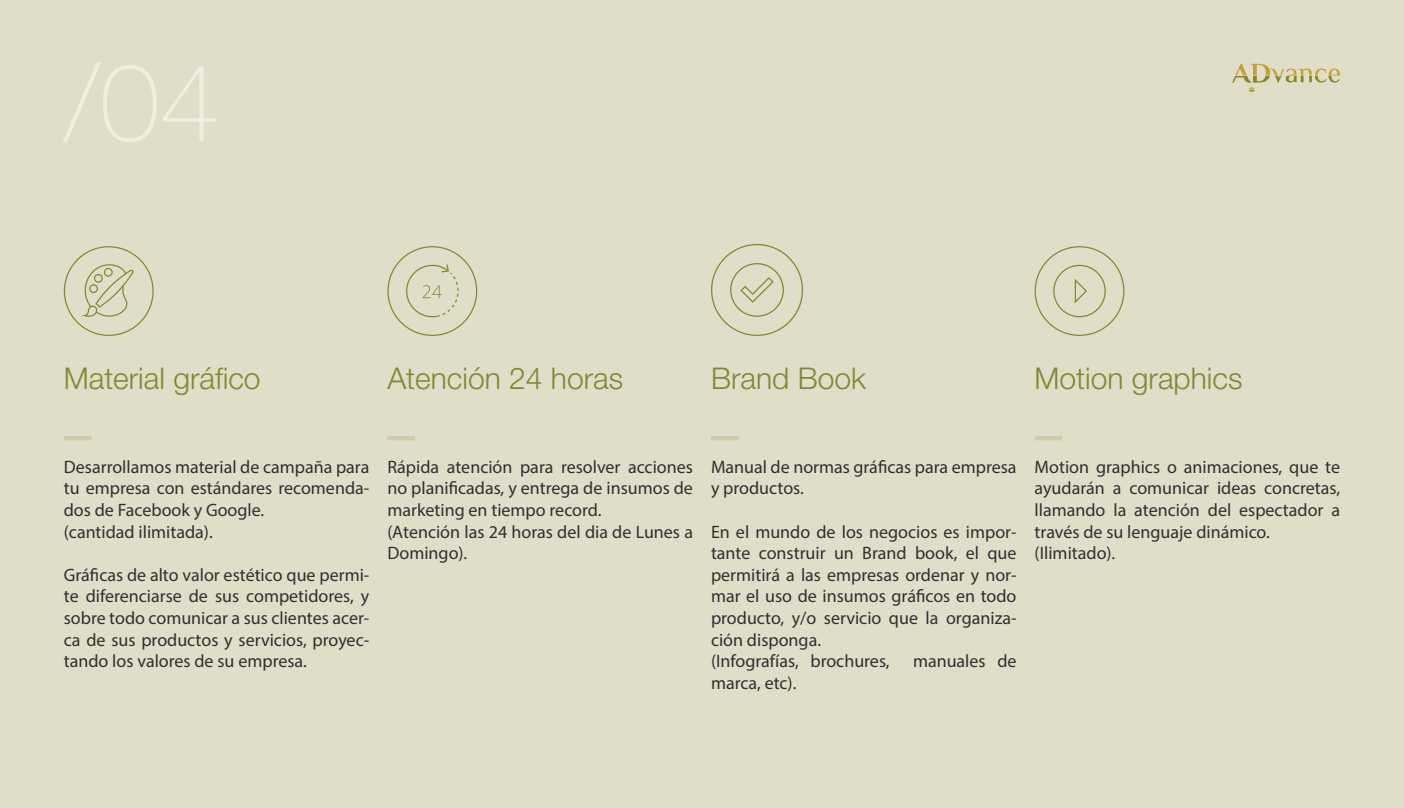
<style>
.page{position:relative;width:1404px;height:808px;background:#fff}
.page>*{position:absolute;margin:0;border:0;box-sizing:border-box;transform-origin:0 0}
.t1{font:100 108px "Helvetica Neue LT Std";color:#efeee1}
.t2{font:300 30px "Helvetica Neue LT Std";color:#87862f}
.t3{font:18px/21.6px "Myriad Pro";color:#312f30;text-align:justify}
.s1{font-family:"Minion Pro";color:#231f20}
</style>
<div class="page">
<div style="left:0;top:0;width:1403px;height:808px;background:#e0dec8"></div>
<svg style="left:1235px;top:64px;width:104px;height:28px"></svg>
<svg style="left:1235px;top:75px;width:15px;height:1px"></svg>
<svg style="left:1232px;top:76px;width:18px;height:7px"></svg>
<hr style="left:64px;top:436px;width:27px;height:4px;background:#ceccaa">
<hr style="left:387px;top:436px;width:28px;height:4px;background:#ceccaa">
<hr style="left:711px;top:436px;width:27px;height:4px;background:#ceccaa">
<hr style="left:1034px;top:436px;width:28px;height:4px;background:#ceccaa">
<svg style="left:64px;top:246px;width:90px;height:90px"></svg>
<svg style="left:387px;top:246px;width:90px;height:90px"></svg>
<svg style="left:711px;top:244px;width:92px;height:92px"></svg>
<svg style="left:1034px;top:246px;width:90px;height:90px"></svg>
<p class="t1" style="left:64px;top:41px;width:158px">/04</p>
<p class="t2" style="left:64px;top:360px;width:198px">Material gráfico</p>
<p class="t2" style="left:387px;top:360px;width:237px">Atención 24 horas</p>
<p class="t2" style="left:711px;top:360px;width:157px">Brand Book</p>
<p class="t2" style="left:1034px;top:360px;width:209px">Motion graphics</p>
<p class="t3" style="left:64px;top:456px;width:307px">Desarrollamos material de campaña para tu empresa con estándares recomenda&shy;dos de Facebook y Google.</p>
<p class="t3" style="left:64px;top:520px;width:150px">(cantidad ilimitada).</p>
<p class="t3" style="left:64px;top:564px;width:307px">Gráficas de alto valor estético que permi&shy;te diferenciarse de sus competidores, y sobre todo comunicar a sus clientes acer&shy;ca de sus productos y servicios, proyec&shy;tando los valores de su empresa.</p>
<p class="t3" style="left:387px;top:456px;width:307px">Rápida atención para resolver acciones no planificadas, y entrega de insumos de marketing en tiempo record.</p>
<p class="t3" style="left:387px;top:520px;width:307px">(Atención las 24 horas del dia de Lunes a<br>Domingo).</p>
<p class="t3" style="left:711px;top:456px;width:307px">Manual de normas gráficas para empresa y productos.</p>
<p class="t3" style="left:711px;top:520px;width:307px">En el mundo de los negocios es impor&shy;tante construir un Brand book, el que permitirá a las empresas ordenar y nor&shy;mar el uso de insumos gráficos en todo producto, y/o servicio que la organiza&shy;ción disponga.</p>
<p class="t3" style="left:711px;top:650px;width:180px">(Infografías, brochures,</p>
<p class="t3" style="left:912px;top:650px;width:105px">manuales de</p>
<p class="t3" style="left:711px;top:672px;width:87px">marca, etc).</p>
<p class="t3" style="left:1034px;top:456px;width:307px">Motion graphics o animaciones, que te ayudarán a comunicar ideas concretas, llamando la atención del espectador a través de su lenguaje dinámico.</p>
<p class="t3" style="left:1034px;top:542px;width:83px">(Ilimitado)<span class="s1">.</span></p>
</div>
